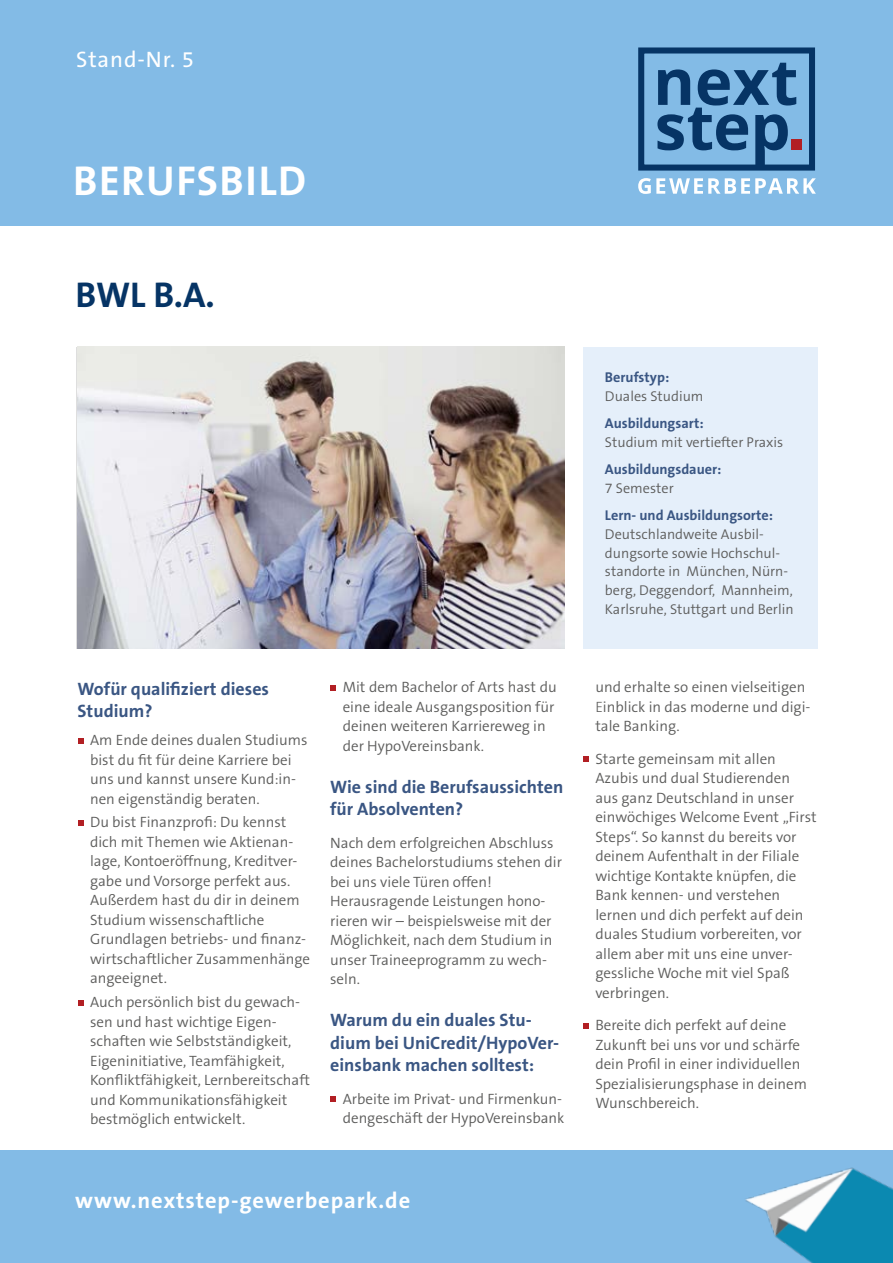
<style>
.page{position:relative;width:893px;height:1263px;background:#fff}
.page>*{position:absolute;margin:0;border:0;box-sizing:border-box;transform-origin:0 0}
.t1{font:700 42px "The Sans B7";letter-spacing:.03em;color:#fff}
.t2{font:700 36px "The Sans B7";color:#063465}
.t3{font:700 22.5px "The Sans B7";letter-spacing:.04em;color:#fff}
.t4{font:22.5px "The Sans B5 Plain";letter-spacing:.04em;color:#fff}
.t5{font:700 18px/22.5px "The Sans B7";color:#3a5683}
.t6{font:300 15px/19.5px "The Sans B4";color:#5d5d5c}
.t7{font:300 14.25px/18.8px "The Sans B4";color:#5d5d5c}
.t8{font:700 14.25px "The Sans B7";color:#3a5683}
.s1{font-family:"The Sans B3"}
</style>
<div class="page">
<div style="left:0;top:0;width:893px;height:225px;background:#83bbe6"></div>
<div style="left:0;top:1150px;width:893px;height:113px;background:#83bbe6"></div>
<img style="left:745px;top:1167px;width:148px;height:96px">
<div style="left:638px;top:47px;width:177px;height:124px;border:6px solid #063465"></div>
<svg style="left:657px;top:63px;width:139px;height:102px"></svg>
<div style="left:791px;top:139px;width:10px;height:11px;background:#b21f23"></div>
<svg style="left:638px;top:178px;width:178px;height:16px"></svg>
<div style="left:583px;top:347px;width:234px;height:301px;background:#e5effa"></div>
<svg style="left:78px;top:738px;width:6px;height:6px"></svg>
<svg style="left:78px;top:820px;width:6px;height:6px"></svg>
<svg style="left:78px;top:1000px;width:6px;height:6px"></svg>
<svg style="left:330px;top:685px;width:6px;height:6px"></svg>
<svg style="left:330px;top:1096px;width:6px;height:6px"></svg>
<svg style="left:583px;top:756px;width:6px;height:6px"></svg>
<svg style="left:583px;top:1023px;width:6px;height:5px"></svg>
<img style="left:77px;top:347px;width:488px;height:301px">
<h3 class="t4" style="left:76px;top:48px;width:120px">Stand-Nr. 5</h3>
<h1 class="t1" style="left:73px;top:158px;width:234px">BERUFSBILD</h1>
<h2 class="t2" style="left:75px;top:276px;width:141px">BWL B.A.</h2>
<p class="t5" style="left:78px;top:678px;width:193px">Wofür qualifiziert dieses<br>Studium?</p>
<p class="t6" style="left:90px;top:731px;width:219px">Am Ende deines dualen Studiums bist du fit für deine Karriere bei uns und kannst unsere Kund:in&shy;nen eigenständig beraten.</p>
<p class="t6" style="left:90px;top:813px;width:222px">Du bist Finanzprofi: Du kennst dich mit Themen wie Aktienan&shy;lage, Kontoeröffnung, Kreditver&shy;gabe und Vorsorge perfekt aus.<br>Außerdem hast du dir in deinem<br>Studium wissenschaftliche<br>Grundlagen betriebs- und finanz&shy;wirtschaftlicher Zusammenhänge angeeignet.</p>
<p class="t6" style="left:90px;top:993px;width:221px">Auch persönlich bist du gewach&shy;sen und hast wichtige Eigen&shy;schaften wie Selbstständigkeit,<br>Eigeninitiative, Teamfähigkeit,<br>Konfliktfähigkeit, Lernbereitschaft und Kommunikationsfähigkeit bestmöglich entwickelt.</p>
<p class="t6" style="left:343px;top:678px;width:215px">Mit dem Bachelor of Arts hast du eine ideale Ausgangsposition für deinen weiteren Karriereweg in der HypoVereinsbank.</p>
<p class="t5" style="left:330px;top:776px;width:235px">Wie sind die Berufsaussichten für Absolventen?</p>
<p class="t6" style="left:330px;top:833px;width:233px">Nach dem erfolgreichen Abschluss deines Bachelorstudiums stehen dir bei uns viele Türen offen!<br>Herausragende Leistungen hono&shy;rieren wir – beispielsweise mit der<br>Möglichkeit, nach dem Studium in unser Traineeprogramm zu wech&shy;seln.</p>
<p class="t5" style="left:330px;top:1009px;width:230px">Warum du ein duales Stu&shy;dium bei UniCredit/HypoVer&shy;einsbank machen solltest:</p>
<p class="t6" style="left:343px;top:1089px;width:223px">Arbeite im Privat- und Firmenkun&shy;dengeschäft der HypoVereinsbank</p>
<h3 class="t3" style="left:75px;top:1188px;width:337px">www.nextstep-gewerbepark.de</h3>
<p class="t8" style="left:605px;top:370px;width:66px">Berufstyp:</p>
<p class="t7" style="left:605px;top:387px;width:100px">Duales Studium</p>
<p class="t8" style="left:605px;top:416px;width:100px">Ausbildungsart:</p>
<p class="t7" style="left:605px;top:433px;width:180px">Studium mit vertiefter Praxis</p>
<p class="t8" style="left:605px;top:462px;width:118px">Ausbildungsdauer:</p>
<p class="t7" style="left:605px;top:479px;width:70px">7 Semester</p>
<p class="t8" style="left:605px;top:508px;width:170px">Lern- und Ausbildungsorte:</p>
<p class="t7" style="left:605px;top:525px;width:190px">Deutschlandweite Ausbil&shy;dungsorte sowie Hochschul&shy;standorte in München, Nürn&shy;berg, Deggendorf, Mannheim,<br>Karlsruhe, Stuttgart und Berlin</p>
<p class="t6" style="left:595px;top:678px;width:217px">und erhalte so einen vielseitigen<br><span class="s1">E</span>inblick in das moderne und digi&shy;tale Banking.</p>
<p class="t6" style="left:595px;top:749px;width:223px">Starte gemeinsam mit allen<br>Azubis und dual Studierenden<br>aus ganz Deutschland in unser einwöchiges Welcome Event „First<br>Steps“. So kannst du bereits vor deinem Aufenthalt in der Filiale wichtige Kontakte knüpfen, die<br>Bank kennen- und verstehen lernen und dich perfekt auf dein duales Studium vorbereiten, vor allem aber mit uns eine unver&shy;gessliche Woche mit viel Spaß verbringen.</p>
<p class="t6" style="left:595px;top:1016px;width:213px">Bereite dich perfekt auf deine<br>Zukunft bei uns vor und schärfe dein Profil in einer individuellen<br>Spezialisierungsphase in deinem<br>Wunschbereich.</p>
</div>
